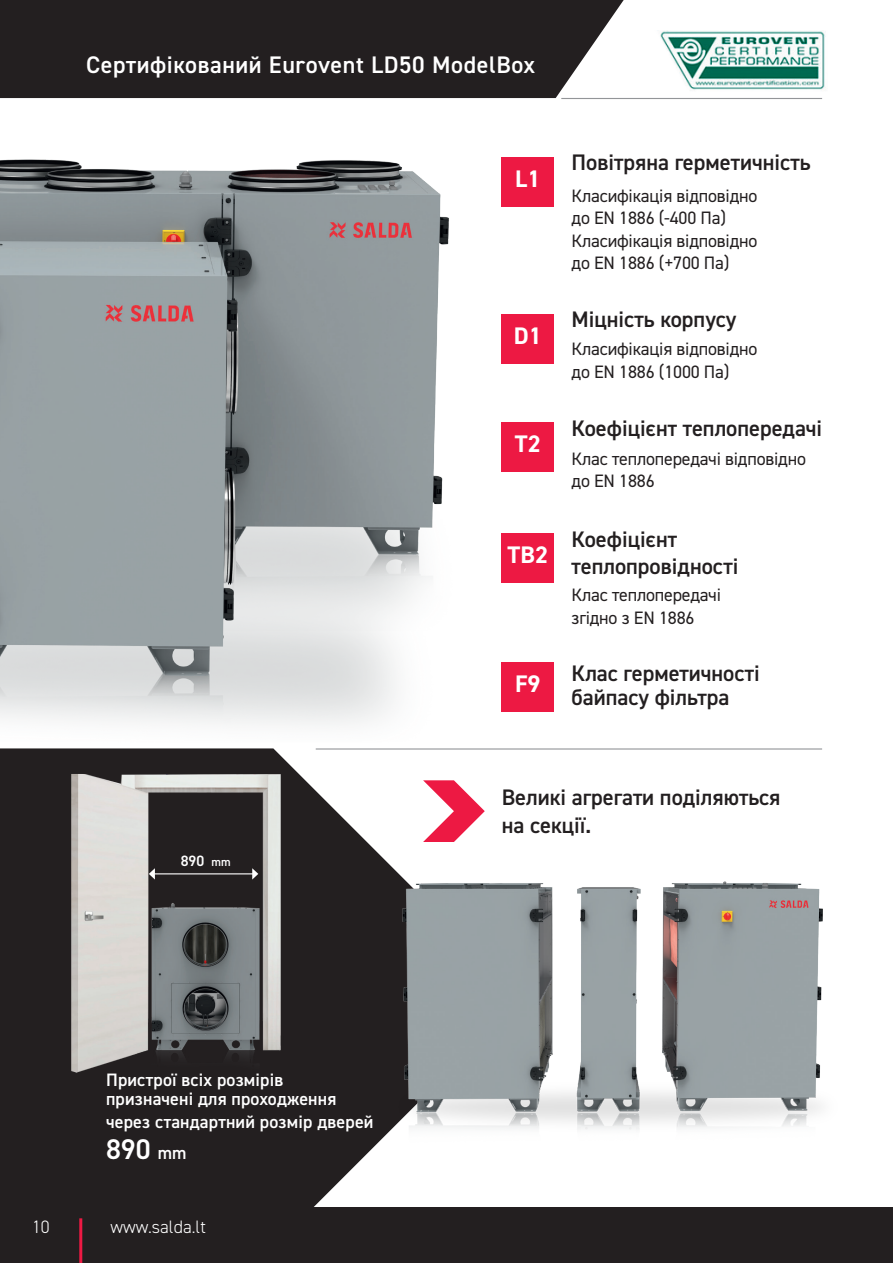
<style>
.page{position:relative;width:893px;height:1263px;background:#fff}
.page>*{position:absolute;margin:0;border:0;box-sizing:border-box;transform-origin:0 0}
.t1{font:600 28.5px "DIN2014";color:#fff}
.t2{font:600 24px "DIN2014";letter-spacing:.025em;color:#fff}
.t3{font:700 24px "DIN2014";color:#fff}
.t4{font:600 22.5px/27px "DIN2014";color:#231f20}
.t5{font:18px/22.5px "DIN2014";letter-spacing:-.01em;color:#231f20}
.t6{font:600 18px/22.5px "DIN2014";letter-spacing:.01em;color:#fff}
.t7{font:300 18px "DIN2014";color:#fff}
.t8{font:600 15px "DIN2014";color:#fff}
.s1{font-size:12px}
.s2{font-size:18px}
</style>
<div class="page">
<svg style="left:0;top:748px;width:523px;height:460px;fill:#231f20"></svg>
<img style="left:0;top:774px;width:447px;height:301px">
<img style="left:0;top:157px;width:502px;height:568px">
<img style="left:660px;top:30px;width:166px;height:60px">
<hr style="left:316px;top:748px;width:506px;height:1px;background:#939598">
<hr style="left:561px;top:98px;width:261px;height:1px;background:#939598">
<svg style="left:423px;top:780px;width:62px;height:62px"></svg>
<div style="left:0;top:1208px;width:893px;height:55px;background:#231f20"></div>
<div style="left:0;top:0;width:624px;height:98px;background:#231f20"></div>
<img style="left:357px;top:866px;width:466px;height:287px">
<hr style="left:154px;top:873px;width:99px;height:1px;background:#fff">
<svg style="left:149px;top:868px;width:6px;height:11px"></svg>
<svg style="left:252px;top:868px;width:6px;height:11px"></svg>
<div style="left:502px;top:157px;width:52px;height:50px;background:#ed1943"></div>
<div style="left:502px;top:314px;width:52px;height:50px;background:#ed1943"></div>
<div style="left:502px;top:422px;width:52px;height:50px;background:#ed1943"></div>
<div style="left:502px;top:533px;width:52px;height:49px;background:#ed1943"></div>
<div style="left:502px;top:662px;width:52px;height:50px;background:#ed1943"></div>
<hr style="left:79px;top:1218px;width:3px;height:45px;background:#ed1943">
<p class="t2" style="left:86px;top:49px;width:450px">Сертифікований Eurovent LD50 ModelBox</p>
<p class="t3" style="left:515px;top:163px;width:27px">L1</p>
<p class="t3" style="left:514px;top:320px;width:29px">D1</p>
<p class="t3" style="left:515px;top:428px;width:27px">T2</p>
<p class="t3" style="left:508px;top:539px;width:42px">TB2</p>
<p class="t3" style="left:515px;top:668px;width:27px">F9</p>
<p class="t4" style="left:571px;top:148px;width:241px">Повітряна герметичність</p>
<p class="t5" style="left:571px;top:184px;width:187px">Класифікація відповідно до EN 1886 (-400 Па)</p>
<p class="t5" style="left:571px;top:229px;width:187px">Класифікація відповідно до EN 1886 (+700 Па)</p>
<p class="t4" style="left:571px;top:305px;width:166px">Міцність корпусу</p>
<p class="t5" style="left:571px;top:338px;width:187px">Класифікація відповідно до EN 1886 (1000 Па)</p>
<p class="t4" style="left:571px;top:414px;width:252px">Коефіцієнт теплопередачі</p>
<p class="t5" style="left:571px;top:447px;width:236px">Клас теплопередачі відповідно до EN 1886</p>
<p class="t4" style="left:571px;top:525px;width:168px">Коефіцієнт теплопровідності</p>
<p class="t5" style="left:571px;top:583px;width:151px">Клас теплопередачі згідно з EN 1886</p>
<p class="t4" style="left:571px;top:660px;width:190px;line-height:24px">Клас герметичності байпасу фільтра</p>
<p class="t8" style="left:181px;top:851px;width:51px">890 <span class="s1">mm</span></p>
<p class="t6" style="left:106px;top:1068px;width:179px">Пристрої всіх розмірів</p>
<p class="t6" style="left:106px;top:1087px;width:269px">призначені для проходження через стандартний розмір дверей</p>
<p class="t1" style="left:106px;top:1130px;width:82px">890 <span class="s2">mm</span></p>
<p class="t7" style="left:32px;top:1216px;width:19px">10</p>
<p class="t7" style="left:111px;top:1216px;width:97px">www.salda.lt</p>
<p class="t4" style="left:502px;top:784px;width:280px">Великі агрегати поділяються на секції.</p>
</div>
